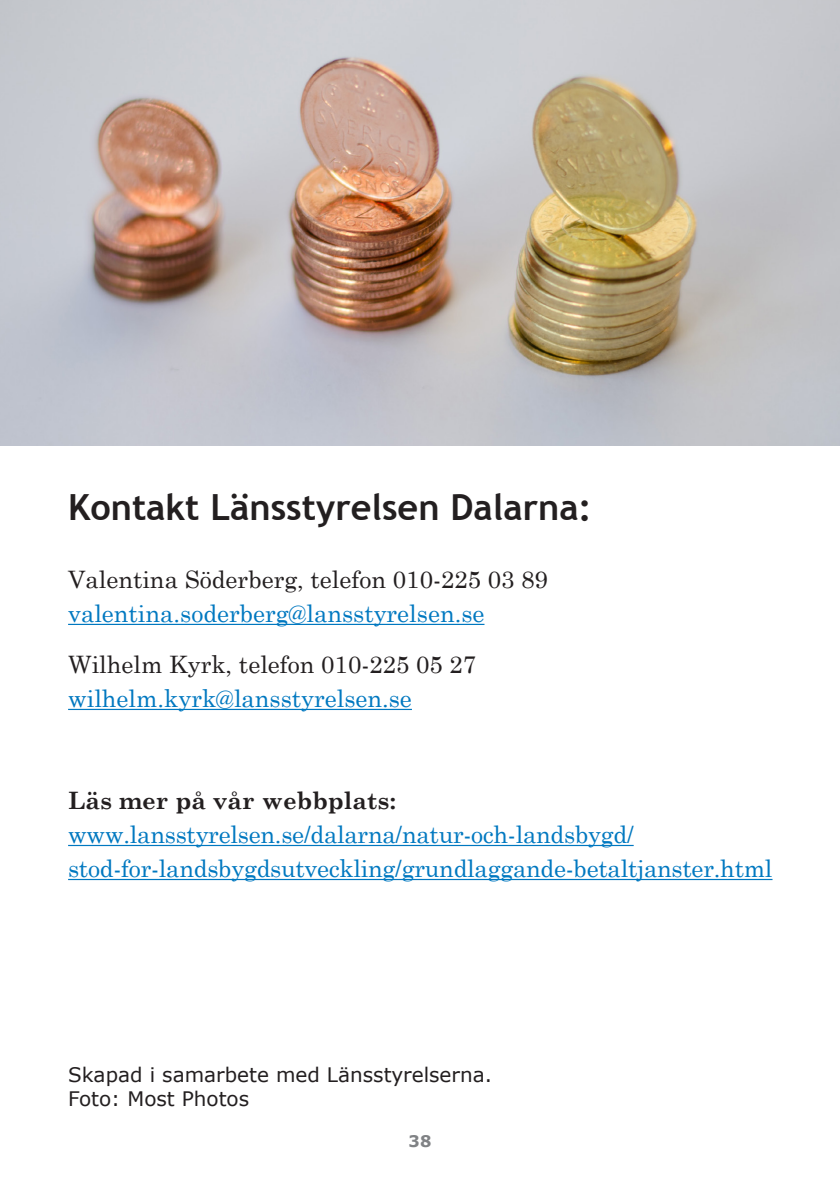
<style>
.page{position:relative;width:840px;height:1191px;background:#fff}
.page>*{position:absolute;margin:0;border:0;box-sizing:border-box;transform-origin:0 0}
.t1{font:700 36px "Trebuchet MS";color:#231f20}
.t2{font:24px/34px "Century Schoolbook";letter-spacing:-.01em;color:#0078c0}
.t3{font:24px "Century Schoolbook";color:#231f20}
.t4{font:700 24px "Century Schoolbook";color:#231f20}
.t5{font:20px/24px "Verdana";color:#231f20}
.t6{font:700 16px "Verdana";color:#808285}
</style>
<div class="page">
<hr style="left:68px;top:624px;width:416px;height:1px;background:#0078c0">
<hr style="left:68px;top:709px;width:343px;height:1px;background:#0078c0">
<hr style="left:68px;top:845px;width:565px;height:1px;background:#0078c0">
<hr style="left:68px;top:879px;width:704px;height:1px;background:#0078c0">
<img style="left:0;top:0;width:839px;height:445px">
<h1 class="t1" style="left:68px;top:484px;width:525px">Kontakt Länsstyrelsen Dalarna:</h1>
<p class="t3" style="left:68px;top:564px;width:481px">Valentina Söderberg, telefon 010-225 03 89</p>
<p class="t2" style="left:68px;top:596px;width:417px">valentina.soderberg@lansstyrelsen.se</p>
<p class="t3" style="left:68px;top:649px;width:409px">Wilhelm Kyrk, telefon 010-225 05 27</p>
<p class="t2" style="left:68px;top:681px;width:345px">wilhelm.kyrk@lansstyrelsen.se</p>
<p class="t4" style="left:68px;top:786px;width:329px">Läs mer på vår webbplats:</p>
<p class="t2" style="left:68px;top:817px;width:705px">www.lansstyrelsen.se/dalarna/natur-och-landsbygd/ stod-for-landsbygdsutveckling/grundlaggande-betaltjanster.html</p>
<p class="t5" style="left:68px;top:1062px;width:425px">Skapad i samarbete med Länsstyrelserna.<br>Foto: Most Photos</p>
<p class="t6" style="left:408px;top:1129px;width:24px">38</p>
</div>
